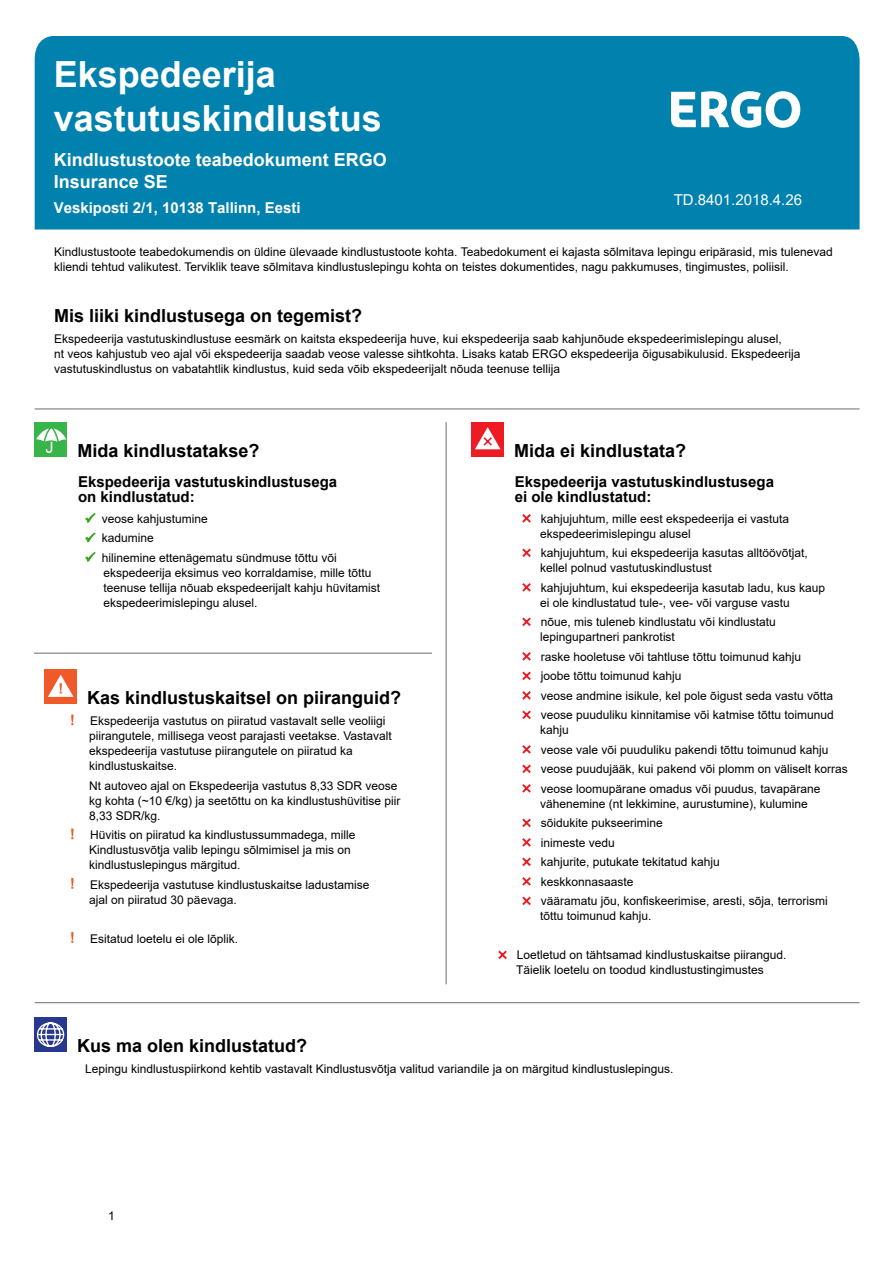
<style>
.page{position:relative;width:893px;height:1263px;background:#fff}
.page>*{position:absolute;margin:0;border:0;box-sizing:border-box;transform-origin:0 0}
.t1{font:700 36px/43.3px "Arial";color:#fff}
.t2{font:700 18px "Arial";color:#000}
.t3{font:700 18px/21.6px "Arial";color:#fff}
.t4{font:700 15px/15px "Arial";color:#000}
.t5{font:700 15px "Arial";color:#fff}
.t6{font:15px "Arial";color:#fff}
.t7{font:12px/15px "Arial";color:#000}
.t8{font:12px "Arial";color:#000}
</style>
<div class="page">
<div style="left:35px;top:36px;width:825px;height:194px;background:#0081ae"></div>
<hr style="left:35px;top:409px;width:825px;height:1px;background:#6e6e6e">
<hr style="left:35px;top:1002px;width:825px;height:1px;background:#6e6e6e">
<hr style="left:34px;top:653px;width:398px;height:1px;background:#6e6e6e">
<div style="left:34px;top:422px;width:33px;height:35px;background:#38b54a"></div>
<svg style="left:36px;top:428px;width:30px;height:25px"></svg>
<svg style="left:85px;top:513px;width:11px;height:10px"></svg>
<svg style="left:85px;top:533px;width:11px;height:10px"></svg>
<svg style="left:85px;top:552px;width:11px;height:10px"></svg>
<div style="left:34px;top:1017px;width:33px;height:35px;background:#29388f"></div>
<svg style="left:36px;top:1022px;width:29px;height:25px"></svg>
<div style="left:44px;top:670px;width:33px;height:34px;background:#f05929"></div>
<svg style="left:48px;top:675px;width:26px;height:22px"></svg>
<svg style="left:71px;top:714px;width:2px;height:11px"></svg>
<svg style="left:71px;top:828px;width:2px;height:11px"></svg>
<svg style="left:71px;top:878px;width:2px;height:11px"></svg>
<svg style="left:71px;top:932px;width:2px;height:11px"></svg>
<div style="left:471px;top:422px;width:33px;height:35px;background:#ed1c24"></div>
<svg style="left:475px;top:427px;width:26px;height:22px"></svg>
<svg style="left:522px;top:514px;width:9px;height:9px"></svg>
<svg style="left:522px;top:548px;width:9px;height:9px"></svg>
<svg style="left:522px;top:583px;width:9px;height:9px"></svg>
<svg style="left:522px;top:617px;width:9px;height:9px"></svg>
<svg style="left:522px;top:652px;width:9px;height:9px"></svg>
<svg style="left:522px;top:671px;width:9px;height:9px"></svg>
<svg style="left:522px;top:691px;width:9px;height:9px"></svg>
<svg style="left:522px;top:710px;width:9px;height:9px"></svg>
<svg style="left:522px;top:745px;width:9px;height:9px"></svg>
<svg style="left:522px;top:764px;width:9px;height:9px"></svg>
<svg style="left:522px;top:784px;width:9px;height:9px"></svg>
<svg style="left:522px;top:818px;width:9px;height:9px"></svg>
<svg style="left:522px;top:838px;width:9px;height:9px"></svg>
<svg style="left:522px;top:857px;width:9px;height:9px"></svg>
<svg style="left:522px;top:877px;width:9px;height:9px"></svg>
<svg style="left:522px;top:896px;width:9px;height:9px"></svg>
<svg style="left:498px;top:950px;width:9px;height:9px"></svg>
<hr style="left:446px;top:422px;width:1px;height:562px;background:#6e6e6e">
<svg style="left:671px;top:91px;width:129px;height:37px"></svg>
<h1 class="t1" style="left:54px;top:53px;width:330px">Ekspedeerija vastutuskindlustus</h1>
<h2 class="t3" style="left:54px;top:149px;width:334px">Kindlustustoote teabedokument ERGO<br>Insurance SE</h2>
<p class="t5" style="left:54px;top:197px;width:248px">Veskiposti 2/1, 10138 Tallinn, Eesti</p>
<p class="t7" style="left:54px;top:244px;width:780px">Kindlustustoote teabedokumendis on üldine ülevaade kindlustustoote kohta. Teabedokument ei kajasta sõlmitava lepingu eripärasid, mis tulenevad kliendi tehtud valikutest. Terviklik teave sõlmitava kindlustuslepingu kohta on teistes dokumentides, nagu pakkumuses, tingimustes, poliisil.</p>
<h2 class="t2" style="left:54px;top:303px;width:310px">Mis liiki kindlustusega on tegemist?</h2>
<p class="t7" style="left:54px;top:331px;width:748px">Ekspedeerija vastutuskindlustuse eesmärk on kaitsta ekspedeerija huve, kui ekspedeerija saab kahjunõude ekspedeerimislepingu alusel,<br>nt veos kahjustub veo ajal või ekspedeerija saadab veose valesse sihtkohta. Lisaks katab ERGO ekspedeerija õigusabikulusid. Ekspedeerija vastutuskindlustus on vabatahtlik kindlustus, kuid seda võib ekspedeerijalt nõuda teenuse tellija</p>
<p class="t6" style="left:674px;top:189px;width:130px">TD.8401.2018.4.26</p>
<h2 class="t2" style="left:77px;top:438px;width:184px">Mida kindlustatakse?</h2>
<p class="t4" style="left:78px;top:474px;width:261px">Ekspedeerija vastutuskindlustusega on kindlustatud:</p>
<p class="t7" style="left:102px;top:509px;width:236px;line-height:19.5px">veose kahjustumine<br>kadumine<br>hilinemine ettenägematu sündmuse tõttu või</p>
<p class="t7" style="left:103px;top:565px;width:278px">ekspedeerija eksimus veo korraldamise, mille tõttu teenuse tellija nõuab ekspedeerijalt kahju hüvitamist ekspedeerimislepingu alusel.</p>
<h2 class="t2" style="left:87px;top:685px;width:316px">Kas kindlustuskaitsel on piiranguid?</h2>
<p class="t7" style="left:89px;top:713px;width:304px">Ekspedeerija vastutus on piiratud vastavalt selle veoliigi piirangutele, millisega veost parajasti veetakse. Vastavalt ekspedeerija vastutuse piirangutele on piiratud ka kindlustuskaitse.</p>
<p class="t7" style="left:89px;top:778px;width:313px">Nt autoveo ajal on Ekspedeerija vastutus 8,33 SDR veose kg kohta (~10 €/kg) ja seetõttu on ka kindlustushüvitise piir<br>8,33 SDR/kg.</p>
<p class="t7" style="left:89px;top:827px;width:268px">Hüvitis on piiratud ka kindlustussummadega, mille<br>Kindlustusvõtja valib lepingu sõlmimisel ja mis on kindlustuslepingus märgitud.</p>
<p class="t7" style="left:89px;top:877px;width:282px">Ekspedeerija vastutuse kindlustuskaitse ladustamise ajal on piiratud 30 päevaga.</p>
<p class="t7" style="left:90px;top:931px;width:150px">Esitatud loetelu ei ole lõplik.</p>
<h2 class="t2" style="left:514px;top:438px;width:174px">Mida ei kindlustata?</h2>
<p class="t4" style="left:515px;top:474px;width:261px">Ekspedeerija vastutuskindlustusega ei ole kindlustatud:</p>
<p class="t7" style="left:540px;top:511px;width:250px">kahjujuhtum, mille eest ekspedeerija ei vastuta ekspedeerimislepingu alusel</p>
<p class="t7" style="left:540px;top:545px;width:269px">kahjujuhtum, kui ekspedeerija kasutas alltöövõtjat, kellel polnud vastutuskindlustust</p>
<p class="t7" style="left:540px;top:580px;width:286px">kahjujuhtum, kui ekspedeerija kasutab ladu, kus kaup ei ole kindlustatud tule-, vee- või varguse vastu</p>
<p class="t7" style="left:540px;top:614px;width:237px">nõue, mis tuleneb kindlustatu või kindlustatu lepingupartneri pankrotist</p>
<p class="t7" style="left:541px;top:647px;width:294px;line-height:19.5px">raske hooletuse või tahtluse tõttu toimunud kahju<br>joobe tõttu toimunud kahju<br>veose andmine isikule, kel pole õigust seda vastu võtta veose puuduliku kinnitamise või katmise tõttu toimunud</p>
<p class="t7" style="left:540px;top:720px;width:309px;line-height:19.5px">kahju<br>veose vale või puuduliku pakendi tõttu toimunud kahju veose puudujääk, kui pakend või plomm on väliselt korras veose loomupärane omadus või puudus, tavapärane</p>
<p class="t7" style="left:540px;top:794px;width:289px;line-height:19.5px">vähenemine (nt lekkimine, aurustumine), kulumine sõidukite pukseerimine<br>inimeste vedu<br>kahjurite, putukate tekitatud kahju<br>keskkonnasaaste<br>vääramatu jõu, konfiskeerimise, aresti, sõja, terrorismi</p>
<p class="t7" style="left:540px;top:908px;width:113px">tõttu toimunud kahju.</p>
<p class="t7" style="left:516px;top:947px;width:272px">Loetletud on tähtsamad kindlustuskaitse piirangud.<br>Täielik loetelu on toodud kindlustustingimustes</p>
<h2 class="t2" style="left:77px;top:1033px;width:232px">Kus ma olen kindlustatud?</h2>
<p class="t7" style="left:85px;top:1061px;width:590px">Lepingu kindlustuspiirkond kehtib vastavalt Kindlustusvõtja valitud variandile ja on märgitud kindlustuslepingus.</p>
<p class="t8" style="left:108px;top:1207px;width:8px">1</p>
</div>
